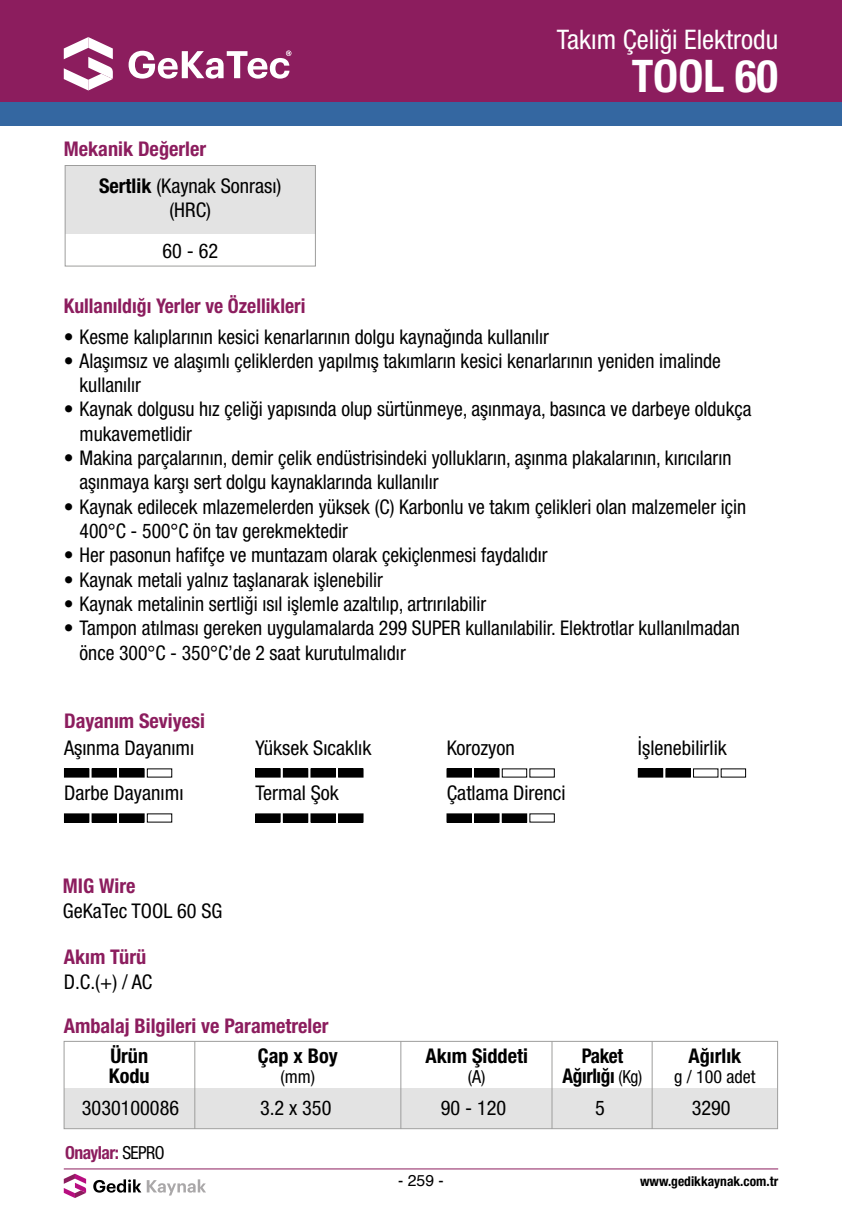
<style>
.page{position:relative;width:842px;height:1212px;background:#fff}
.page>*{position:absolute;margin:0;border:0;box-sizing:border-box;transform-origin:0 0}
.t1{font:700 condensed 45px "Helvetica Neue LT Std";color:#fff}
.t2{font:condensed 27px "Helvetica Neue LT Std";color:#fff}
.t3{font:condensed 20.25px/24.3px "Helvetica Neue LT Std";color:#000}
.t4{font:700 condensed 20.25px/37.4px "Helvetica Neue LT Std";color:#8c1d5e}
.t5{font:700 condensed 20.25px/20.2px "Helvetica Neue LT Std";color:#000}
.t6{font:700 condensed 20.25px/20.2px "Helvetica Neue LT Std";letter-spacing:-.02em;color:#000;text-align:center;scale:.95 1}
.t7{font:condensed 18px "Helvetica Neue LT Std";color:#000}
.t8{font:700 condensed 18px "Helvetica Neue LT Std";letter-spacing:-.03em;color:#8c1d5e}
.t9{font:15.75px "Helvetica";color:#000}
.t10{font:700 condensed 13.5px "Helvetica Neue LT Std";color:#000}
.s1{color:#000}
.s2{font-weight:400;color:#000}
.s3{font-weight:400;font-size:18px}
</style>
<div class="page">
<hr style="left:64px;top:1168px;width:714px;height:1px;background:#8c1d5e">
<svg style="left:93px;top:1179px;width:48px;height:13px"></svg>
<svg style="left:147px;top:1179px;width:59px;height:16px"></svg>
<svg style="left:64px;top:1174px;width:22px;height:24px"></svg>
<div style="left:0;top:0;width:842px;height:102px;background:#8c1d5e"></div>
<svg style="left:64px;top:37px;width:49px;height:53px"></svg>
<svg style="left:129px;top:50px;width:162px;height:29px"></svg>
<div style="left:64px;top:1088px;width:713px;height:40px;background:#e3e3e3"></div>
<div style="left:0;top:102px;width:842px;height:23px;background:#3467a1"></div>
<div style="left:65px;top:165px;width:251px;height:69px;background:#e3e3e3"></div>
<div style="left:65px;top:165px;width:251px;height:101px;border:1px solid #9d9d9c"></div>
<div style="left:64px;top:1041px;width:714px;height:88px;border:1px solid #9d9d9c"></div>
<hr style="left:194px;top:1041px;width:1px;height:88px;background:#9d9d9c">
<hr style="left:400px;top:1041px;width:1px;height:88px;background:#9d9d9c">
<hr style="left:552px;top:1041px;width:1px;height:88px;background:#9d9d9c">
<hr style="left:652px;top:1041px;width:1px;height:88px;background:#9d9d9c">
<div style="left:64px;top:769px;width:25px;height:8px;background:#000"></div>
<div style="left:64px;top:768px;width:25px;height:9px;border:1px solid #000"></div>
<div style="left:120px;top:769px;width:24px;height:8px;background:#000"></div>
<div style="left:119px;top:768px;width:25px;height:9px;border:1px solid #000"></div>
<div style="left:92px;top:769px;width:25px;height:8px;background:#000"></div>
<div style="left:92px;top:768px;width:25px;height:9px;border:1px solid #000"></div>
<div style="left:64px;top:814px;width:25px;height:8px;background:#000"></div>
<div style="left:64px;top:813px;width:25px;height:9px;border:1px solid #000"></div>
<div style="left:120px;top:814px;width:24px;height:8px;background:#000"></div>
<div style="left:119px;top:813px;width:25px;height:9px;border:1px solid #000"></div>
<div style="left:92px;top:814px;width:25px;height:8px;background:#000"></div>
<div style="left:92px;top:813px;width:25px;height:9px;border:1px solid #000"></div>
<div style="left:256px;top:769px;width:24px;height:8px;background:#000"></div>
<div style="left:255px;top:768px;width:25px;height:9px;border:1px solid #000"></div>
<div style="left:311px;top:769px;width:24px;height:8px;background:#000"></div>
<div style="left:311px;top:768px;width:25px;height:9px;border:1px solid #000"></div>
<div style="left:283px;top:769px;width:25px;height:8px;background:#000"></div>
<div style="left:283px;top:768px;width:25px;height:9px;border:1px solid #000"></div>
<div style="left:339px;top:769px;width:24px;height:8px;background:#000"></div>
<div style="left:338px;top:768px;width:25px;height:9px;border:1px solid #000"></div>
<div style="left:256px;top:814px;width:24px;height:8px;background:#000"></div>
<div style="left:255px;top:813px;width:25px;height:9px;border:1px solid #000"></div>
<div style="left:311px;top:814px;width:24px;height:8px;background:#000"></div>
<div style="left:311px;top:813px;width:25px;height:9px;border:1px solid #000"></div>
<div style="left:283px;top:814px;width:25px;height:8px;background:#000"></div>
<div style="left:283px;top:813px;width:25px;height:9px;border:1px solid #000"></div>
<div style="left:339px;top:814px;width:24px;height:8px;background:#000"></div>
<div style="left:338px;top:813px;width:25px;height:9px;border:1px solid #000"></div>
<div style="left:447px;top:769px;width:24px;height:8px;background:#000"></div>
<div style="left:447px;top:768px;width:25px;height:9px;border:1px solid #000"></div>
<div style="left:475px;top:769px;width:24px;height:8px;background:#000"></div>
<div style="left:474px;top:768px;width:25px;height:9px;border:1px solid #000"></div>
<div style="left:447px;top:814px;width:24px;height:8px;background:#000"></div>
<div style="left:447px;top:813px;width:25px;height:9px;border:1px solid #000"></div>
<div style="left:502px;top:814px;width:25px;height:8px;background:#000"></div>
<div style="left:502px;top:813px;width:25px;height:9px;border:1px solid #000"></div>
<div style="left:475px;top:814px;width:24px;height:8px;background:#000"></div>
<div style="left:474px;top:813px;width:25px;height:9px;border:1px solid #000"></div>
<div style="left:638px;top:769px;width:25px;height:8px;background:#000"></div>
<div style="left:638px;top:768px;width:25px;height:9px;border:1px solid #000"></div>
<div style="left:666px;top:769px;width:24px;height:8px;background:#000"></div>
<div style="left:665px;top:768px;width:26px;height:9px;border:1px solid #000"></div>
<p class="t4" style="left:99px;top:129px;width:184px;text-indent:-35px">Mekanik Değerler<br><span class="s1">Sertlik</span> <span class="s2">(Kaynak Sonrası)</span></p>
<p class="t3" style="left:162px;top:190px;width:57px;line-height:40.3px;text-align:center">(HRC)<br>60 - 62</p>
<h2 class="t2" style="left:557px;top:24px;width:223px">Takım Çeliği Elektrodu</h2>
<h1 class="t1" style="left:632px;top:49px;width:148px">TOOL 60</h1>
<p class="t4" style="left:64px;top:287px;width:243px">Kullanıldığı Yerler ve Özellikleri</p>
<p class="t3" style="left:64px;top:324px;width:487px">• Kesme kalıplarının kesici kenarlarının dolgu kaynağında kullanılır</p>
<p class="t3" style="left:80px;top:348px;width:643px;text-indent:-16px">• Alaşımsız ve alaşımlı çeliklerden yapılmış takımların kesici kenarlarının yeniden imalinde kullanılır</p>
<p class="t3" style="left:80px;top:397px;width:673px;text-indent:-16px">• Kaynak dolgusu hız çeliği yapısında olup sürtünmeye, aşınmaya, basınca ve darbeye oldukça mukavemetlidir</p>
<p class="t3" style="left:80px;top:445px;width:653px;text-indent:-16px">• Makina parçalarının, demir çelik endüstrisindeki yollukların, aşınma plakalarının, kırıcıların aşınmaya karşı sert dolgu kaynaklarında kullanılır</p>
<p class="t3" style="left:80px;top:494px;width:668px;text-indent:-16px">• Kaynak edilecek mlazemelerden yüksek (C) Karbonlu ve takım çelikleri olan malzemeler için<br>400°C - 500°C ön tav gerekmektedir</p>
<p class="t3" style="left:64px;top:543px;width:485px">• Her pasonun hafifçe ve muntazam olarak çekiçlenmesi faydalıdır</p>
<p class="t3" style="left:64px;top:567px;width:321px">• Kaynak metali yalnız taşlanarak işlenebilir</p>
<p class="t3" style="left:64px;top:591px;width:424px">• Kaynak metalinin sertliği ısıl işlemle azaltılıp, artrırılabilir</p>
<p class="t3" style="left:80px;top:616px;width:662px;text-indent:-16px">• Tampon atılması gereken uygulamalarda 299 SUPER kullanılabilir. Elektrotlar kullanılmadan önce 300°C - 350°C’de 2 saat kurutulmalıdır</p>
<p class="t4" style="left:64px;top:702px;width:142px">Dayanım Seviyesi</p>
<p class="t3" style="left:64px;top:735px;width:132px">Aşınma Dayanımı</p>
<p class="t3" style="left:64px;top:780px;width:121px">Darbe Dayanımı</p>
<p class="t4" style="left:63px;top:867px;width:74px">MIG Wire</p>
<p class="t3" style="left:63px;top:898px;width:161px">GeKaTec TOOL 60 SG</p>
<p class="t4" style="left:64px;top:938px;width:84px">Akım Türü</p>
<p class="t3" style="left:64px;top:969px;width:90px">D.C.(+) / AC</p>
<p class="t3" style="left:255px;top:735px;width:118px">Yüksek Sıcaklık</p>
<p class="t3" style="left:255px;top:780px;width:85px">Termal Şok</p>
<p class="t4" style="left:64px;top:1006px;width:266px">Ambalaj Bilgileri ve Parametreler</p>
<p class="t5" style="left:109px;top:1045px;width:42px">Ürün<br>Kodu</p>
<p class="t5" style="left:258px;top:1045px;width:81px">Çap x Boy</p>
<p class="t7" style="left:280px;top:1066px;width:36px">(mm)</p>
<p class="t3" style="left:447px;top:735px;width:70px">Korozyon</p>
<p class="t3" style="left:447px;top:780px;width:121px">Çatlama Direnci</p>
<p class="t3" style="left:638px;top:735px;width:90px">İşlenebilirlik</p>
<p class="t5" style="left:426px;top:1045px;width:104px">Akım Şiddeti</p>
<p class="t7" style="left:468px;top:1066px;width:19px">(A)</p>
<p class="t6" style="left:563px;top:1045px;width:85px">Paket<br>Ağırlığı <span class="s3">(Kg)</span></p>
<p class="t5" style="left:688px;top:1045px;width:54px">Ağırlık</p>
<p class="t7" style="left:674px;top:1066px;width:83px">g / 100 adet</p>
<p class="t3" style="left:82px;top:1095px;width:99px">3030100086</p>
<p class="t3" style="left:260px;top:1095px;width:73px">3.2 x 350</p>
<p class="t3" style="left:441px;top:1095px;width:67px">90 - 120</p>
<p class="t3" style="left:595px;top:1095px;width:11px">5</p>
<p class="t3" style="left:692px;top:1095px;width:40px">3290</p>
<p class="t8" style="left:65px;top:1141px;width:101px">Onaylar: <span class="s2">SEPRO</span></p>
<p class="t9" style="left:398px;top:1169px;width:47px">- 259 -</p>
<p class="t10" style="left:640px;top:1173px;width:140px">www.gedikkaynak.com.tr</p>
</div>
